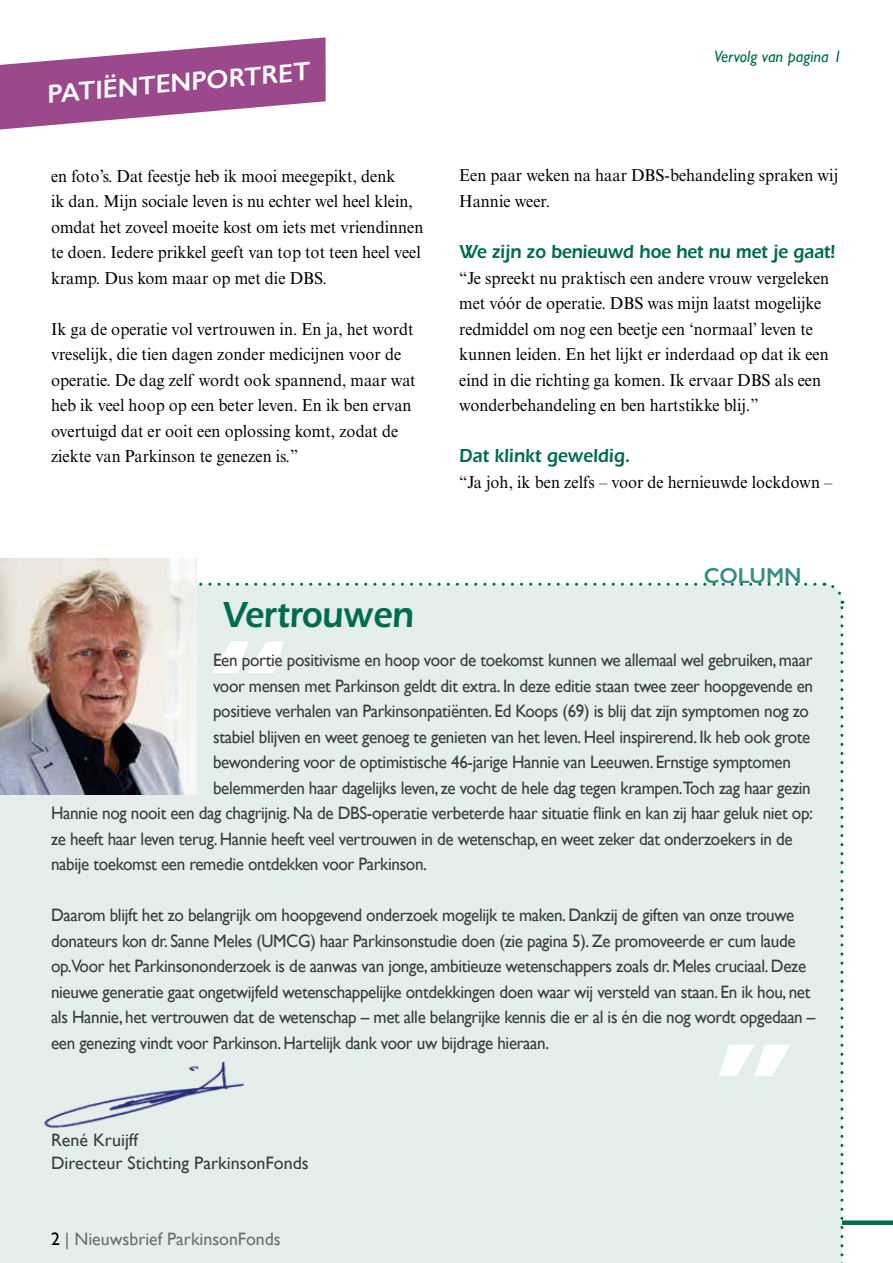
<style>
.page{position:relative;width:893px;height:1263px;background:#fff}
.page>*{position:absolute;margin:0;border:0;box-sizing:border-box;transform-origin:0 0}
.t1{font:600 37.5px "ITC Eras Std";color:#006c4f;scale:.9 1}
.t2{font:600 26.1px "Gill Sans";color:#fff}
.t3{font:600 21.75px "Gill Sans";color:#32907b}
.t4{font:600 19.5px "ITC Eras Std";letter-spacing:-.01em;color:#006c4f;scale:.9 1}
.t5{font:18px/25.5px "Gill Sans";letter-spacing:-.02em;color:#3c3c3b;scale:.95 1}
.t6{font:18px/22.5px "Gill Sans";color:#3c3c3b}
.t7{font:18px "Gill Sans";color:#706f6f}
.t8{font:17.25px/25.5px "Times New Roman MT Std";color:#000;scale:.95 1}
.t9{font:italic 16.5px "Gill Sans";color:#006c4f}
.s1{color:#000}
</style>
<div class="page">
<div style="left:0;top:1220px;width:893px;height:5px;background:#006c4f"></div>
<div style="left:0;top:584px;width:824px;height:679px;background:#e4eeeb"></div>
<svg style="left:824px;top:582px;width:20px;height:681px;background:#ddeae6"></svg>
<svg style="left:196px;top:583px;width:619px;height:3px"></svg>
<img style="left:39px;top:1059px;width:209px;height:71px">
<svg style="left:0;top:37px;width:326px;height:93px"></svg>
<svg style="left:212px;top:641px;width:72px;height:32px"></svg>
<svg style="left:719px;top:1044px;width:72px;height:32px"></svg>
<img style="left:0;top:558px;width:196px;height:236px">
<h2 class="t2" style="left:45px;top:78px;width:265px;rotate:-5deg">PATIËNTENPORTRET</h2>
<p class="t8" style="left:51px;top:163px;width:394px">en foto’s. Dat feestje heb ik mooi meegepikt, denk<br>ik dan. Mijn sociale leven is nu echter wel heel klein, omdat het zoveel moeite kost om iets met vriendinnen te doen. Iedere prikkel geeft van top tot teen heel veel kramp. Dus kom maar op met die DBS.</p>
<p class="t8" style="left:51px;top:316px;width:385px">Ik ga de operatie vol vertrouwen in. En ja, het wordt vreselijk, die tien dagen zonder medicijnen voor de operatie. De dag zelf wordt ook spannend, maar wat heb ik veel hoop op een beter leven. En ik ben ervan overtuigd dat er ooit een oplossing komt, zodat de ziekte van Parkinson te genezen is.”</p>
<h1 class="t1" style="left:223px;top:593px;width:213px">Vertrouwen</h1>
<p class="t9" style="left:714px;top:47px;width:129px">Vervolg van pagina 1</p>
<p class="t8" style="left:459px;top:163px;width:400px">Een paar weken na haar DBS-behandeling spraken wij<br>Hannie weer.</p>
<p class="t4" style="left:459px;top:240px;width:420px">We zijn zo benieuwd hoe het nu met je gaat!</p>
<p class="t8" style="left:459px;top:265px;width:391px">“Je spreekt nu praktisch een andere vrouw vergeleken met vóór de operatie. DBS was mijn laatst mogelijke redmiddel om nog een beetje een ‘normaal’ leven te kunnen leiden. En het lijkt er inderdaad op dat ik een eind in die richting ga komen. Ik ervaar DBS als een wonderbehandeling en ben hartstikke blij.”</p>
<p class="t4" style="left:459px;top:444px;width:192px">Dat klinkt geweldig.</p>
<p class="t8" style="left:459px;top:469px;width:394px">“Ja joh, ik ben zelfs – voor de hernieuwde lockdown –</p>
<p class="t3" style="left:704px;top:562px;width:99px">COLUMN</p>
<p class="t5" style="left:213px;top:647px;width:632px">Een portie positivisme en hoop voor de toekomst kunnen we allemaal wel gebruiken, maar</p>
<p class="t5" style="left:213px;top:673px;width:633px">voor mensen met Parkinson geldt dit extra. In deze editie staan twee zeer hoopgevende en</p>
<p class="t5" style="left:213px;top:698px;width:629px">positieve verhalen van Parkinsonpatiënten. Ed Koops (69) is blij dat zijn symptomen nog zo</p>
<p class="t5" style="left:213px;top:724px;width:630px">stabiel blijven en weet genoeg te genieten van het leven. Heel inspirerend. Ik heb ook grote</p>
<p class="t5" style="left:213px;top:749px;width:610px">bewondering voor de optimistische 46-jarige Hannie van Leeuwen. Ernstige symptomen</p>
<p class="t5" style="left:213px;top:775px;width:631px">belemmerden haar dagelijks leven, ze vocht de hele dag tegen krampen.Toch zag haar gezin</p>
<p class="t5" style="left:51px;top:800px;width:803px">Hannie nog nooit een dag chagrijnig. Na de DBS-operatie verbeterde haar situatie flink en kan zij haar geluk niet op:</p>
<p class="t5" style="left:51px;top:826px;width:782px">ze heeft haar leven terug. Hannie heeft veel vertrouwen in de wetenschap, en weet zeker dat onderzoekers in de</p>
<p class="t5" style="left:51px;top:851px;width:397px">nabije toekomst een remedie ontdekken voor Parkinson.</p>
<p class="t5" style="left:51px;top:902px;width:806px">Daarom blijft het zo belangrijk om hoopgevend onderzoek mogelijk te maken. Dankzij de giften van onze trouwe donateurs kon dr. Sanne Meles (UMCG) haar Parkinsonstudie doen (zie pagina 5). Ze promoveerde er cum laude op.Voor het Parkinsononderzoek is de aanwas van jonge, ambitieuze wetenschappers zoals dr. Meles cruciaal. Deze nieuwe generatie gaat ongetwijfeld wetenschappelijke ontdekkingen doen waar wij versteld van staan. En ik hou, net als Hannie, het vertrouwen dat de wetenschap – met alle belangrijke kennis die er al is én die nog wordt opgedaan – een genezing vindt voor Parkinson. Hartelijk dank voor uw bijdrage hieraan.</p>
<p class="t6" style="left:51px;top:1129px;width:259px">René Kruijff<br>Directeur Stichting ParkinsonFonds</p>
<p class="t7" style="left:51px;top:1228px;width:231px"><span class="s1">2</span> | Nieuwsbrief ParkinsonFonds</p>
</div>
